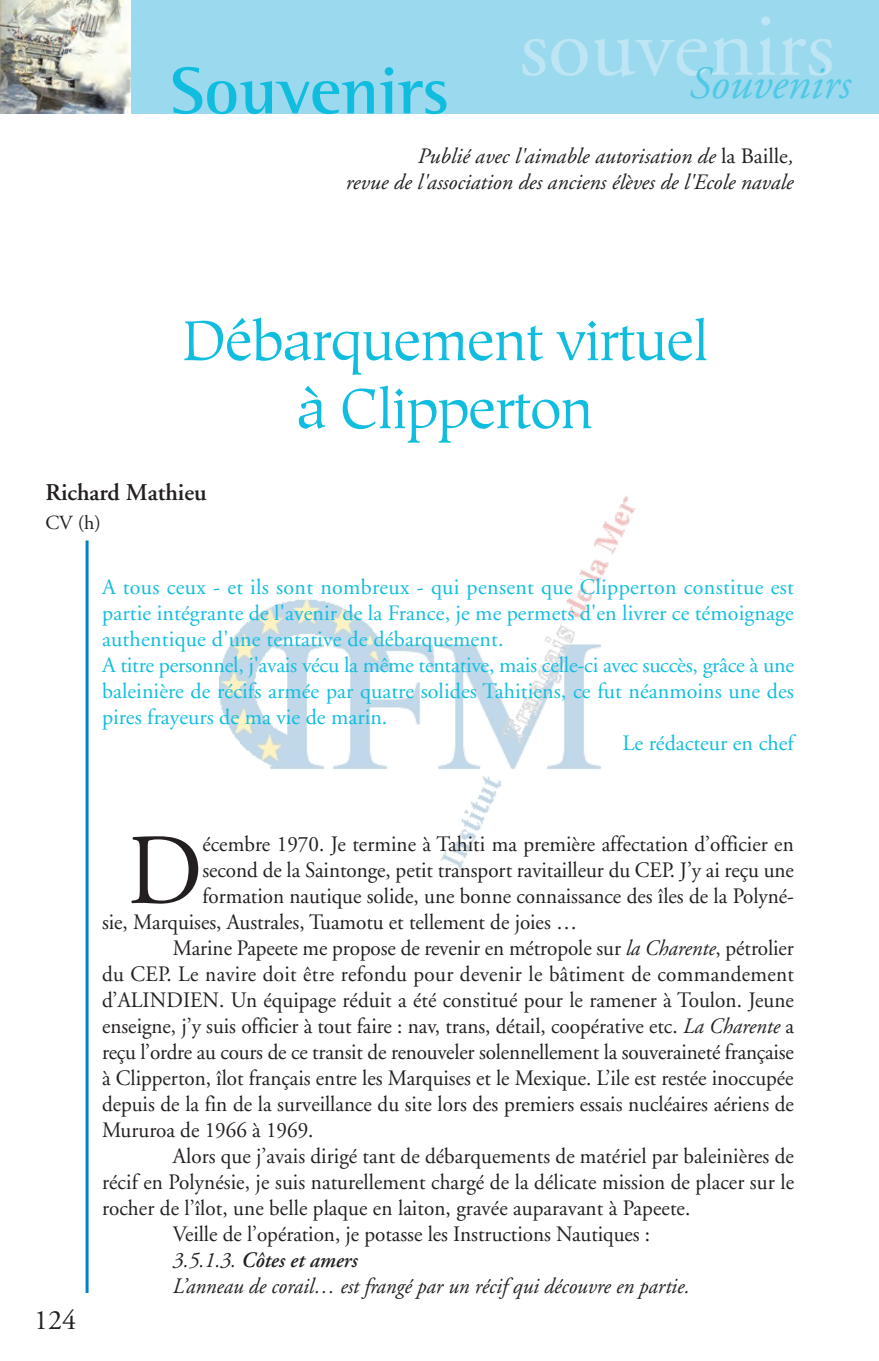
<style>
.page{position:relative;width:879px;height:1361px;background:#fff}
.page>*{position:absolute;margin:0;border:0;box-sizing:border-box;transform-origin:0 0}
.t1{font:100.4px "Adobe Garamond";color:#231f20;scale:.96 1}
.t2{font:700 68px "Rotis Semi Serif";color:#11bddf}
.t3{font:56px/68px "Hiroshige";letter-spacing:-.02em;color:#11bddf;text-align:center}
.t4{font:italic 46px "Adobe Garamond";color:#51c8e5}
.t5{font:28px "Adobe Garamond";color:#231f20}
.t6{font:600 24px "Adobe Garamond";color:#231f20}
.t7{font:22px "Adobe Garamond";color:#231f20;scale:.96 1}
.t8{font:22px "Adobe Garamond";color:#11bddf}
.t9{font:italic 22px/26px "Adobe Garamond";color:#231f20;text-align:right}
.t10{font:italic 22px "Adobe Garamond";color:#231f20;scale:.96 1}
.t11{font:italic 600 22px "Adobe Garamond";color:#231f20;scale:.96 1}
.t12{font:20px "Adobe Garamond";color:#231f20}
.s1{font-style:normal}
.s2{font-style:italic}
.s3{font-weight:400}
</style>
<div class="page">
<img style="left:220px;top:496px;width:415px;height:374px">
<hr style="left:86px;top:540px;width:3px;height:753px;background:#0082c8">
<div style="left:0;top:1px;width:878px;height:112px;background:#9bdaee"></div>
<img style="left:0;top:1px;width:130px;height:112px">
<h2 class="t2" style="left:170px;top:50px;width:666px">Souvenirs <sup>souvenirs</sup></h2>
<h3 class="t4" style="left:689px;top:59px;width:163px">Souvenirs</h3>
<p class="t9" style="left:346px;top:144px;width:449px">Publié avec l'aimable autorisation de <span class="s1">la Baille</span>,<br>revue de l'association des anciens élèves de l'Ecole navale</p>
<h3 class="t3" style="left:181px;top:307px;width:529px">Débarquement virtuel à Clipperton</h3>
<p class="t6" style="left:45px;top:479px;width:163px">Richard Mathieu</p>
<p class="t12" style="left:45px;top:511px;width:57px">CV (h)</p>
<p class="t8" style="left:102px;top:575px;width:693px">A tous ceux - et ils sont nombreux - qui pensent que Clipperton constitue est</p>
<p class="t8" style="left:102px;top:601px;width:693px">partie intégrante de l'avenir de la France, je me permets d'en livrer ce témoignage</p>
<p class="t8" style="left:102px;top:627px;width:403px">authentique d'une tentative de débarquement.</p>
<p class="t8" style="left:102px;top:653px;width:693px">A titre personnel, j'avais vécu la même tentative, mais celle-ci avec succès, grâce à une</p>
<p class="t8" style="left:102px;top:679px;width:693px">baleinière de récifs armée par quatre solides Tahitiens, ce fut néanmoins une des</p>
<p class="t8" style="left:102px;top:705px;width:287px">pires frayeurs de ma vie de marin.</p>
<p class="t8" style="left:622px;top:731px;width:173px">Le rédacteur en chef</p>
<p class="t5" style="left:34px;top:1304px;width:43px">124</p>
<h1 class="t1" style="left:127px;top:817px;width:80px">D</h1>
<p class="t7" style="left:202px;top:832px;width:617px">écembre 1970. Je termine à Tahiti ma première affectation d’officier en</p>
<p class="t7" style="left:202px;top:858px;width:618px">second de la Saintonge, petit transport ravitailleur du CEP. J’y ai reçu une</p>
<p class="t7" style="left:202px;top:884px;width:618px">formation nautique solide, une bonne connaissance des îles de la Polyné-</p>
<p class="t7" style="left:102px;top:910px;width:496px">sie, Marquises, Australes, Tuamotu et tellement de joies …</p>
<p class="t7" style="left:173px;top:936px;width:648px">Marine Papeete me propose de revenir en métropole sur <span class="s2">la Charente</span>, pétrolier</p>
<p class="t7" style="left:102px;top:962px;width:722px">du CEP. Le navire doit être refondu pour devenir le bâtiment de commandement</p>
<p class="t7" style="left:102px;top:988px;width:722px">d’ALINDIEN. Un équipage réduit a été constitué pour le ramener à Toulon. Jeune</p>
<p class="t7" style="left:102px;top:1014px;width:722px">enseigne, j’y suis officier à tout faire : nav, trans, détail, coopérative etc. <span class="s2">La Charente</span> a</p>
<p class="t7" style="left:102px;top:1040px;width:722px">reçu l’ordre au cours de ce transit de renouveler solennellement la souveraineté française</p>
<p class="t7" style="left:102px;top:1066px;width:722px">à Clipperton, îlot français entre les Marquises et le Mexique. L’ile est restée inoccupée</p>
<p class="t7" style="left:102px;top:1092px;width:722px">depuis de la fin de la surveillance du site lors des premiers essais nucléaires aériens de</p>
<p class="t7" style="left:102px;top:1118px;width:222px">Mururoa de 1966 à 1969.</p>
<p class="t7" style="left:173px;top:1144px;width:648px">Alors que j’avais dirigé tant de débarquements de matériel par baleinières de</p>
<p class="t7" style="left:102px;top:1170px;width:722px">récif en Polynésie, je suis naturellement chargé de la délicate mission de placer sur le</p>
<p class="t7" style="left:102px;top:1196px;width:614px">rocher de l’îlot, une belle plaque en laiton, gravée auparavant à Papeete.</p>
<p class="t7" style="left:173px;top:1222px;width:499px">Veille de l’opération, je potasse les Instructions Nautiques :</p>
<p class="t11" style="left:173px;top:1248px;width:194px"><span class="s3">3.5.1.3.</span> Côtes et amers</p>
<p class="t10" style="left:173px;top:1274px;width:540px">L’anneau de corail… est frangé par un récif qui découvre en partie.</p>
</div>
